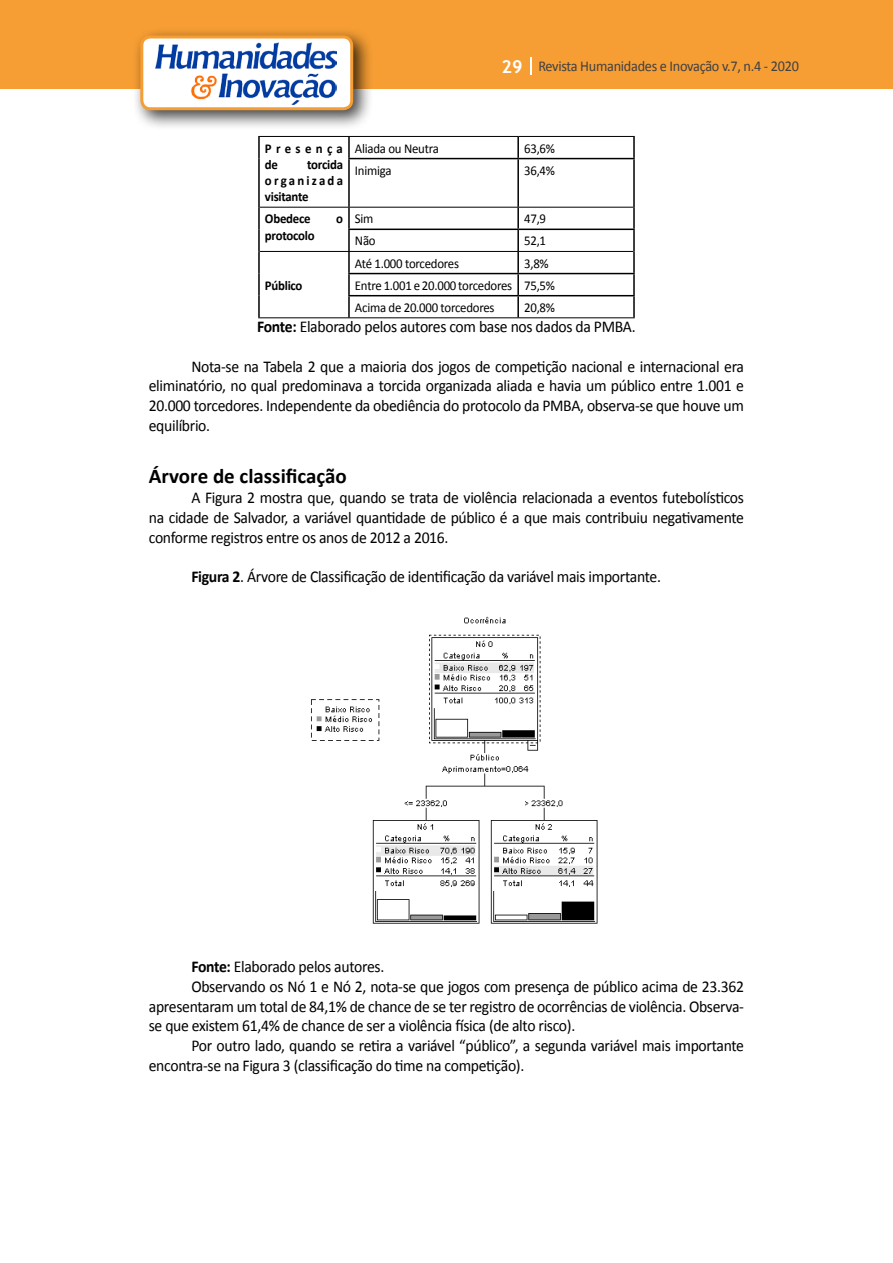
<style>
.page{position:relative;width:893px;height:1263px;background:#fff}
.page>*{position:absolute;margin:0;border:0;box-sizing:border-box;transform-origin:0 0}
.t1{font:700 21px "Calibri";color:#000}
.t2{font:16.5px/19.8px "Calibri";letter-spacing:-.02em;color:#000;text-align:justify;scale:.95 1}
.t3{font:15px "Calibri";letter-spacing:-.02em;color:#414042;scale:.95 1}
.t4{font:13.5px/22.2px "Calibri";letter-spacing:-.02em;color:#000;scale:.95 1}
.t5{font:700 13.5px/16.2px "Calibri";letter-spacing:-.02em;color:#000;text-align:justify;scale:.95 1}
.t6{font:700 13.5px/16.2px "Calibri";letter-spacing:.335em;color:#000;scale:.95 1}
.s1{font-family:"Trebuchet MS";font-weight:700;font-size:18px;color:#fff}
.s2{font-weight:700}
</style>
<div class="page">
<div style="left:0;top:0;width:893px;height:88px;background:#f69e34"></div>
<svg style="left:530px;top:57px;width:2px;height:18px"></svg>
<div style="left:132px;top:27px;width:241px;height:103px;background:#000;opacity:.75"></div>
<div style="left:142px;top:37px;width:210px;height:72px;background:#fff;border-radius:9px"></div>
<img style="left:156px;top:43px;width:180px;height:62px">
<div style="left:140px;top:35px;width:213px;height:75px;border:3px solid #f69e34;border-radius:9px"></div>
<hr style="left:258px;top:137px;width:2px;height:22px;background:#000">
<hr style="left:348px;top:137px;width:2px;height:21px;background:#000">
<hr style="left:517px;top:137px;width:2px;height:21px;background:#000">
<hr style="left:633px;top:137px;width:2px;height:21px;background:#000">
<hr style="left:258px;top:159px;width:2px;height:48px;background:#000">
<hr style="left:348px;top:158px;width:170px;height:1px;background:#000">
<hr style="left:348px;top:159px;width:2px;height:48px;background:#000">
<hr style="left:518px;top:158px;width:117px;height:1px;background:#000">
<hr style="left:517px;top:159px;width:2px;height:48px;background:#000">
<hr style="left:633px;top:159px;width:2px;height:48px;background:#000">
<hr style="left:258px;top:207px;width:2px;height:22px;background:#000">
<hr style="left:348px;top:208px;width:2px;height:21px;background:#000">
<hr style="left:517px;top:208px;width:2px;height:21px;background:#000">
<hr style="left:633px;top:207px;width:2px;height:22px;background:#000">
<hr style="left:258px;top:229px;width:2px;height:22px;background:#000">
<hr style="left:348px;top:229px;width:170px;height:1px;background:#000">
<hr style="left:348px;top:230px;width:2px;height:21px;background:#000">
<hr style="left:518px;top:229px;width:117px;height:1px;background:#000">
<hr style="left:517px;top:230px;width:2px;height:21px;background:#000">
<hr style="left:633px;top:230px;width:2px;height:21px;background:#000">
<hr style="left:258px;top:251px;width:2px;height:23px;background:#000">
<hr style="left:348px;top:252px;width:2px;height:21px;background:#000">
<hr style="left:517px;top:252px;width:2px;height:21px;background:#000">
<hr style="left:633px;top:251px;width:2px;height:22px;background:#000">
<hr style="left:258px;top:274px;width:2px;height:22px;background:#000">
<hr style="left:348px;top:273px;width:170px;height:1px;background:#000">
<hr style="left:348px;top:274px;width:2px;height:21px;background:#000">
<hr style="left:518px;top:273px;width:117px;height:1px;background:#000">
<hr style="left:517px;top:274px;width:2px;height:21px;background:#000">
<hr style="left:633px;top:274px;width:2px;height:21px;background:#000">
<hr style="left:258px;top:296px;width:2px;height:21px;background:#000">
<hr style="left:348px;top:295px;width:170px;height:1px;background:#000">
<hr style="left:348px;top:296px;width:2px;height:21px;background:#000">
<hr style="left:518px;top:295px;width:117px;height:1px;background:#000">
<hr style="left:517px;top:296px;width:2px;height:21px;background:#000">
<hr style="left:633px;top:296px;width:2px;height:21px;background:#000">
<hr style="left:258px;top:136px;width:91px;height:1px;background:#000">
<hr style="left:349px;top:136px;width:169px;height:1px;background:#000">
<hr style="left:518px;top:136px;width:117px;height:1px;background:#000">
<hr style="left:260px;top:207px;width:89px;height:1px;background:#000">
<hr style="left:349px;top:207px;width:169px;height:1px;background:#000">
<hr style="left:518px;top:207px;width:115px;height:1px;background:#000">
<hr style="left:260px;top:251px;width:89px;height:1px;background:#000">
<hr style="left:258px;top:317px;width:91px;height:1px;background:#000">
<hr style="left:349px;top:251px;width:169px;height:1px;background:#000">
<hr style="left:518px;top:251px;width:115px;height:1px;background:#000">
<hr style="left:349px;top:317px;width:169px;height:1px;background:#000">
<hr style="left:518px;top:317px;width:117px;height:1px;background:#000">
<img style="left:311px;top:616px;width:287px;height:308px">
<p class="t3" style="left:501px;top:57px;width:315px"><span class="s1">29</span> Revista Humanidades e Inovação v.7, n.4 - 2020</p>
<p class="t6" style="left:265px;top:140px;width:84px">Presença de</p>
<p class="t5" style="left:265px;top:156px;width:84px;text-indent:42px">torcida organizada visitante</p>
<p class="t5" style="left:265px;top:211px;width:50px">Obedece</p>
<p class="t5" style="left:336px;top:211px;width:9px">o</p>
<p class="t5" style="left:265px;top:227px;width:54px">protocolo</p>
<p class="t4" style="left:355px;top:137px;width:90px">Aliada ou Neutra</p>
<p class="t4" style="left:524px;top:137px;width:34px">63,6%</p>
<p class="t4" style="left:355px;top:159px;width:40px">Inimiga</p>
<p class="t4" style="left:524px;top:159px;width:34px">36,4%</p>
<p class="t4" style="left:355px;top:208px;width:21px">Sim</p>
<p class="t4" style="left:524px;top:208px;width:25px">47,9</p>
<p class="t4" style="left:355px;top:230px;width:23px">Não</p>
<p class="t4" style="left:524px;top:230px;width:25px">52,1</p>
<p class="t4" style="left:355px;top:252px;width:111px">Até 1.000 torcedores</p>
<p class="t4" style="left:355px;top:252px;width:212px;text-indent:169px">3,8%<br>Entre 1.001 e 20.000 torcedores 75,5%<br>Acima de 20.000 torcedores</p>
<p class="t5" style="left:265px;top:277px;width:41px">Público</p>
<p class="t4" style="left:524px;top:296px;width:34px">20,8%</p>
<p class="t2" style="left:257px;top:317px;width:400px"><span class="s2">Fonte:</span> Elaborado pelos autores com base nos dados da PMBA.</p>
<p class="t2" style="left:149px;top:356px;width:628px;text-indent:43px">Nota-se na Tabela 2 que a maioria dos jogos de competição nacional e internacional era eliminatório, no qual predominava a torcida organizada aliada e havia um público entre 1.001 e 20.000 torcedores. Independente da obediência do protocolo da PMBA, observa-se que houve um equilíbrio.</p>
<p class="t1" style="left:149px;top:463px;width:200px">Árvore de classificação</p>
<p class="t2" style="left:149px;top:488px;width:628px;text-indent:43px">A Figura 2 mostra que, quando se trata de violência relacionada a eventos futebolísticos na cidade de Salvador, a variável quantidade de público é a que mais contribuiu negativamente conforme registros entre os anos de 2012 a 2016.</p>
<p class="t2" style="left:191px;top:567px;width:496px"><span class="s2">Figura 2</span>. Árvore de Classificação de identificação da variável mais importante.</p>
<p class="t2" style="left:191px;top:956px;width:205px"><span class="s2">Fonte:</span> Elaborado pelos autores.</p>
<p class="t2" style="left:191px;top:976px;width:583px">Observando os Nó 1 e Nó 2, nota-se que jogos com presença de público acima de 23.362</p>
<p class="t2" style="left:149px;top:996px;width:628px">apresentaram um total de 84,1% de chance de se ter registro de ocorrências de violência. Observa-</p>
<p class="t2" style="left:149px;top:1016px;width:450px">se que existem 61,4% de chance de ser a violência física (de alto risco).</p>
<p class="t2" style="left:191px;top:1036px;width:583px">Por outro lado, quando se retira a variável “público”, a segunda variável mais importante</p>
<p class="t2" style="left:149px;top:1055px;width:397px">encontra-se na Figura 3 (classificação do time na competição).</p>
</div>
